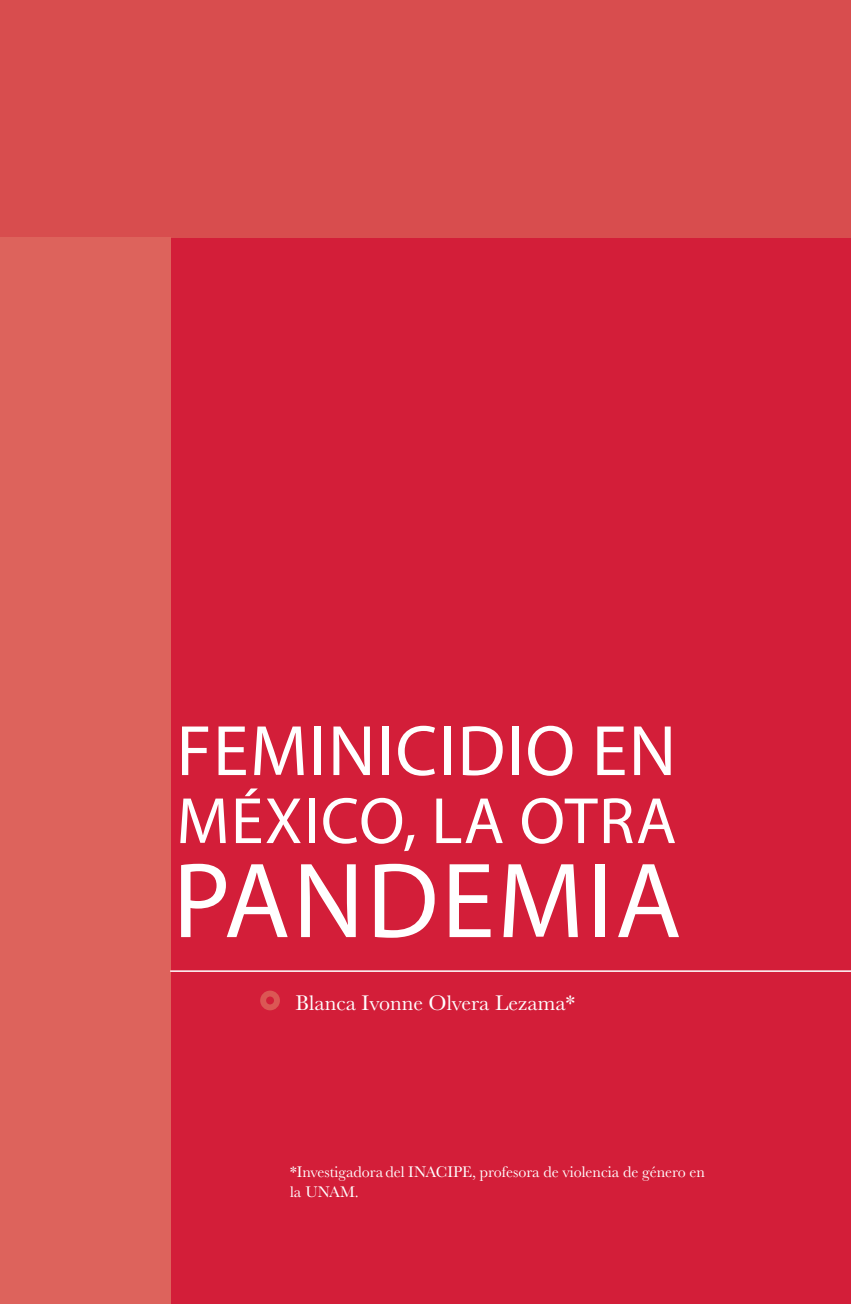
<style>
.page{position:relative;width:851px;height:1304px;background:#fff}
.page>*{position:absolute;margin:0;border:0;box-sizing:border-box;transform-origin:0 0}
.t1{font:108px "Myriad Pro";letter-spacing:.025em;color:#fff}
.t2{font:72px "Myriad Pro";letter-spacing:.02em;color:#fff}
.t3{font:66px "Myriad Pro";letter-spacing:.02em;color:#fff}
.t4{font:22px "Baskerville";color:#fff}
.t5{font:16px/20px "Baskerville";color:#fff}
</style>
<div class="page">
<div style="left:0;top:0;width:850px;height:1304px;background:#d31e39"></div>
<div style="left:0;top:0;width:850px;height:238px;background:#d84d4e"></div>
<div style="left:0;top:238px;width:170px;height:1066px;background:#dd635c"></div>
<div style="left:260px;top:991px;width:20px;height:19px;background:#db5754;border-radius:50%"></div>
<div style="left:266px;top:996px;width:8px;height:8px;background:#d31e39;border-radius:50%"></div>
<hr style="left:170px;top:970px;width:680px;height:2px;background:#fff">
<h2 class="t2" style="left:176px;top:706px;width:501px">FEMINICIDIO EN</h2>
<h3 class="t3" style="left:176px;top:780px;width:501px">MÉXICO, LA OTRA</h3>
<h1 class="t1" style="left:173px;top:834px;width:510px">PANDEMIA</h1>
<h3 class="t4" style="left:295px;top:989px;width:287px">Blanca Ivonne Olvera Lezama*<sup>1</sup></h3>
<p class="t5" style="left:290px;top:1162px;width:416px">*Investigadora del INACIPE, profesora de violencia de género en la UNAM.</p>
</div>
